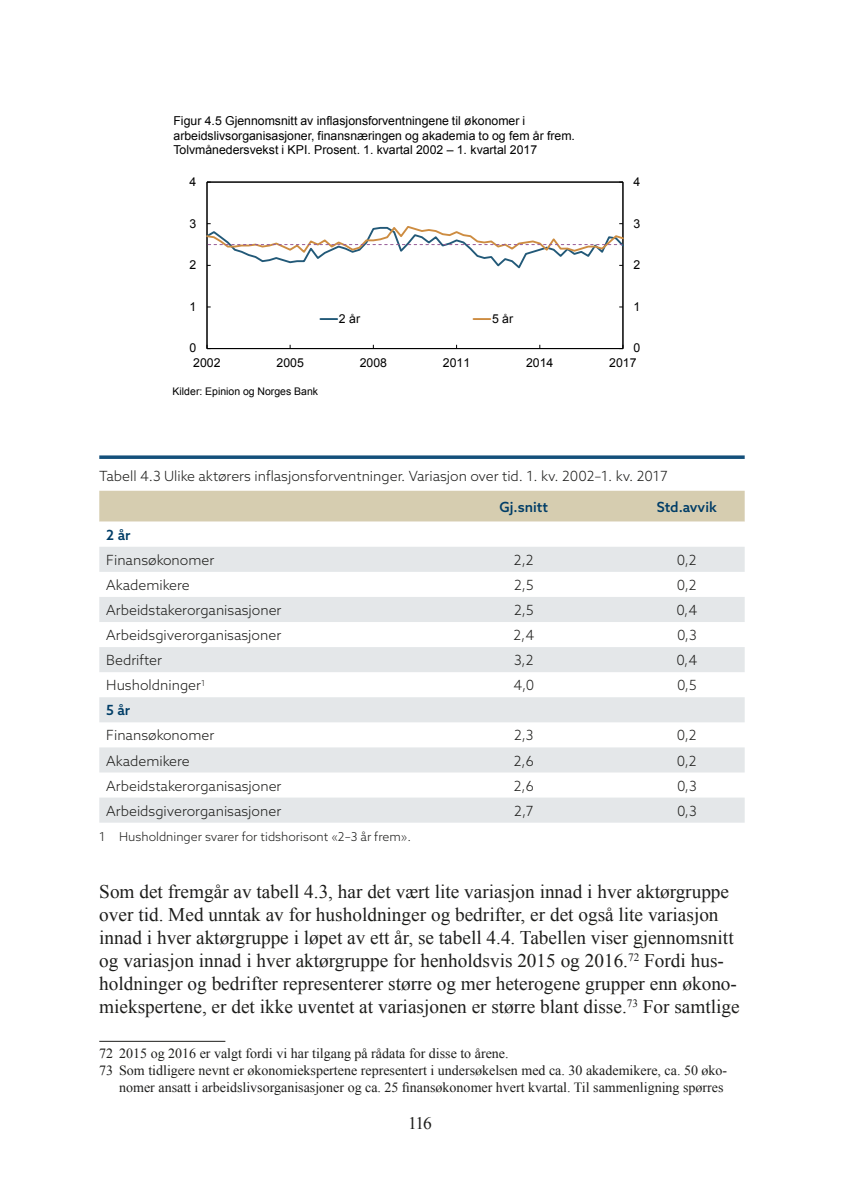
<style>
.page{position:relative;width:844px;height:1191px;background:#fff}
.page>*{position:absolute;margin:0;border:0;box-sizing:border-box;transform-origin:0 0}
.t1{font:19.25px/23.1px "Times New Roman";color:#1d1d1b}
.t2{font:17.5px "Times New Roman";color:#1d1d1b}
.t3{font:300 14px "Azo Sans";color:#1d1d1b}
.t4{font:14px "Times New Roman";color:#1d1d1b}
.t5{font:500 14px "Azo Sans";color:#003d67}
.t6{font:12.25px/14.7px "Arial";color:#000}
.t7{font:300 12.25px "Azo Sans";color:#1d1d1b}
.t8{font:10.5px "Arial";letter-spacing:.005em;color:#000}
</style>
<div class="page">
<hr style="left:99px;top:1041px;width:126px;height:1px;background:#1d1d1b">
<hr style="left:207px;top:182px;width:415px;height:1px;background:#000">
<hr style="left:622px;top:182px;width:1px;height:166px;background:#000">
<hr style="left:207px;top:182px;width:1px;height:166px;background:#000">
<hr style="left:207px;top:348px;width:415px;height:1px;background:#000">
<svg style="left:207px;top:223px;width:416px;height:47px"></svg>
<svg style="left:320px;top:318px;width:17px;height:2px"></svg>
<svg style="left:473px;top:318px;width:17px;height:2px"></svg>
<svg style="left:99px;top:455px;width:645px;height:4px;background:#30658a"></svg>
<div style="left:99px;top:491px;width:645px;height:30px;background:#d6cdb0"></div>
<svg style="left:99px;top:547px;width:645px;height:275px;fill:#e4e7e9"></svg>
<p class="t6" style="left:173px;top:113px;width:403px">Figur 4.5 Gjennomsnitt av inflasjonsforventningene til økonomer i arbeidslivsorganisasjoner, finansnæringen og akademia to og fem år frem.<br>Tolvmånedersvekst i KPI. Prosent. 1. kvartal 2002 – 1. kvartal 2017</p>
<p class="t6" style="left:189px;top:174px;width:8px">4</p>
<p class="t6" style="left:633px;top:174px;width:8px">4</p>
<p class="t6" style="left:189px;top:216px;width:8px">3</p>
<p class="t6" style="left:633px;top:216px;width:8px">3</p>
<p class="t6" style="left:189px;top:258px;width:8px">2</p>
<p class="t6" style="left:633px;top:258px;width:8px">2</p>
<p class="t6" style="left:189px;top:299px;width:8px">1</p>
<p class="t6" style="left:633px;top:299px;width:8px">1</p>
<p class="t6" style="left:339px;top:311px;width:23px">2 år</p>
<p class="t6" style="left:492px;top:311px;width:23px">5 år</p>
<p class="t6" style="left:189px;top:341px;width:8px">0</p>
<p class="t6" style="left:633px;top:341px;width:8px">0</p>
<p class="t6" style="left:193px;top:355px;width:29px">2002</p>
<p class="t6" style="left:276px;top:355px;width:29px">2005</p>
<p class="t6" style="left:359px;top:355px;width:29px">2008</p>
<p class="t6" style="left:443px;top:355px;width:29px">2011</p>
<p class="t6" style="left:526px;top:355px;width:29px">2014</p>
<p class="t6" style="left:609px;top:355px;width:29px">2017</p>
<p class="t8" style="left:172px;top:384px;width:147px">Kilder: Epinion og Norges Bank</p>
<p class="t3" style="left:99px;top:467px;width:569px">Tabell 4.3 Ulike aktørers inflasjonsforventninger. Variasjon over tid. 1. kv. 2002–1. kv. 2017</p>
<p class="t5" style="left:499px;top:497px;width:50px">Gj.snitt</p>
<p class="t5" style="left:656px;top:497px;width:61px">Std.avvik</p>
<p class="t5" style="left:106px;top:525px;width:26px">2 år</p>
<p class="t3" style="left:106px;top:551px;width:110px">Finansøkonomer</p>
<p class="t3" style="left:514px;top:551px;width:21px">2,2</p>
<p class="t3" style="left:676px;top:551px;width:21px">0,2</p>
<p class="t3" style="left:106px;top:576px;width:85px">Akademikere</p>
<p class="t3" style="left:514px;top:576px;width:21px">2,5</p>
<p class="t3" style="left:676px;top:576px;width:21px">0,2</p>
<p class="t3" style="left:106px;top:601px;width:177px">Arbeidstakerorganisasjoner</p>
<p class="t3" style="left:514px;top:601px;width:21px">2,5</p>
<p class="t3" style="left:676px;top:601px;width:22px">0,4</p>
<p class="t3" style="left:106px;top:626px;width:176px">Arbeidsgiverorganisasjoner</p>
<p class="t3" style="left:513px;top:626px;width:22px">2,4</p>
<p class="t3" style="left:676px;top:626px;width:21px">0,3</p>
<p class="t3" style="left:106px;top:651px;width:57px">Bedrifter</p>
<p class="t3" style="left:514px;top:651px;width:21px">3,2</p>
<p class="t3" style="left:676px;top:651px;width:22px">0,4</p>
<p class="t3" style="left:106px;top:676px;width:100px">Husholdninger<sup>1</sup></p>
<p class="t3" style="left:513px;top:676px;width:22px">4,0</p>
<p class="t3" style="left:676px;top:676px;width:21px">0,5</p>
<p class="t5" style="left:106px;top:701px;width:25px">5 år</p>
<p class="t3" style="left:106px;top:726px;width:110px">Finansøkonomer</p>
<p class="t3" style="left:514px;top:726px;width:21px">2,3</p>
<p class="t3" style="left:676px;top:726px;width:21px">0,2</p>
<p class="t3" style="left:106px;top:751px;width:85px">Akademikere</p>
<p class="t3" style="left:513px;top:751px;width:22px">2,6</p>
<p class="t3" style="left:676px;top:751px;width:21px">0,2</p>
<p class="t3" style="left:106px;top:776px;width:177px">Arbeidstakerorganisasjoner</p>
<p class="t3" style="left:513px;top:776px;width:22px">2,6</p>
<p class="t3" style="left:676px;top:776px;width:21px">0,3</p>
<p class="t3" style="left:106px;top:801px;width:176px">Arbeidsgiverorganisasjoner</p>
<p class="t3" style="left:514px;top:801px;width:21px">2,7</p>
<p class="t3" style="left:676px;top:801px;width:21px">0,3</p>
<p class="t7" style="left:99px;top:829px;width:313px">1 Husholdninger svarer for tidshorisont «2–3 år frem».</p>
<p class="t1" style="left:99px;top:879px;width:641px">Som det fremgår av tabell 4.3, har det vært lite variasjon innad i hver aktørgruppe over tid. Med unntak av for husholdninger og bedrifter, er det også lite variasjon innad i hver aktørgruppe i løpet av ett år, se tabell 4.4. Tabellen viser gjennomsnitt og variasjon innad i hver aktørgruppe for henholdsvis 2015 og 2016.<sup>72</sup> Fordi hus&shy;holdninger og bedrifter representerer større og mer heterogene grupper enn økono&shy;miekspertene, er det ikke uventet at variasjonen er større blant disse.<sup>73</sup> For samtlige</p>
<p class="t4" style="left:99px;top:1044px;width:411px">72 2015 og 2016 er valgt fordi vi har tilgang på rådata for disse to årene.</p>
<p class="t4" style="left:99px;top:1060px;width:628px">73 Som tidligere nevnt er økonomiekspertene representert i undersøkelsen med ca. 30 akademikere, ca. 50 øko-</p>
<p class="t4" style="left:119px;top:1077px;width:605px">nomer ansatt i arbeidslivsorganisasjoner og ca. 25 finansøkonomer hvert kvartal. Til sammenligning spørres</p>
<p class="t2" style="left:408px;top:1111px;width:25px">116</p>
</div>
